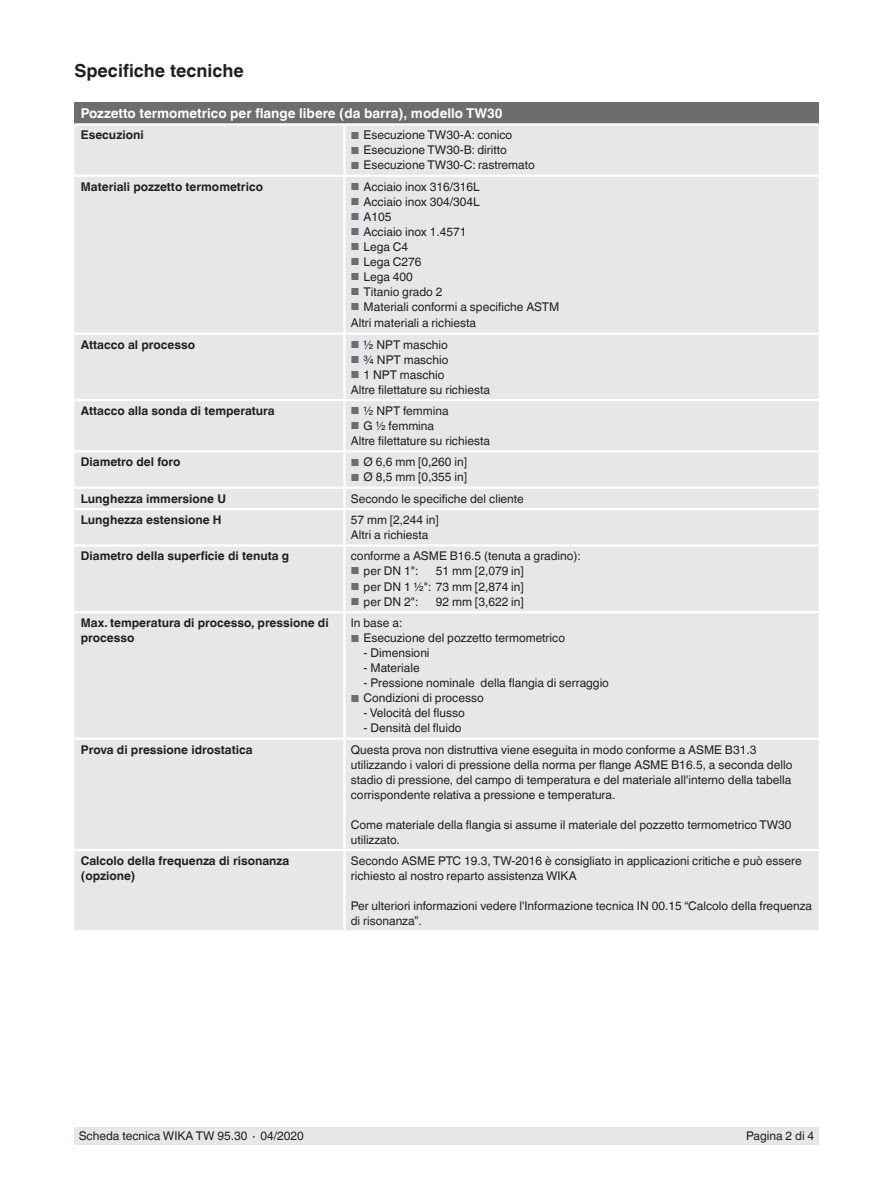
<style>
.page{position:relative;width:893px;height:1188px;background:#fff}
.page>*{position:absolute;margin:0;border:0;box-sizing:border-box;transform-origin:0 0}
.t1{font:700 18px "Helvetica World";color:#231f20}
.t2{font:700 13.5px "Helvetica World";color:#fff}
.t3{font:12px/15px "Helvetica World";color:#231f20}
.t4{font:700 12px/15px "Helvetica World";color:#231f20}
.s1{font-size:10.2px;color:#6c6d70}
</style>
<div class="page">
<div style="left:74px;top:1128px;width:745px;height:17px;background:#e6e7e9"></div>
<div style="left:74px;top:102px;width:745px;height:22px;background:#6c6d70"></div>
<div style="left:74px;top:126px;width:745px;height:804px;background:#e6e7e9"></div>
<hr style="left:74px;top:123px;width:270px;height:3px;background:#fff">
<hr style="left:344px;top:123px;width:475px;height:3px;background:#fff">
<hr style="left:343px;top:126px;width:3px;height:49px;background:#fff">
<hr style="left:74px;top:175px;width:270px;height:2px;background:#fff">
<hr style="left:344px;top:175px;width:475px;height:2px;background:#fff">
<hr style="left:343px;top:177px;width:3px;height:156px;background:#fff">
<hr style="left:74px;top:333px;width:270px;height:2px;background:#fff">
<hr style="left:344px;top:333px;width:475px;height:2px;background:#fff">
<hr style="left:343px;top:335px;width:3px;height:64px;background:#fff">
<hr style="left:74px;top:399px;width:270px;height:2px;background:#fff">
<hr style="left:344px;top:399px;width:475px;height:2px;background:#fff">
<hr style="left:343px;top:401px;width:3px;height:49px;background:#fff">
<hr style="left:74px;top:450px;width:270px;height:2px;background:#fff">
<hr style="left:344px;top:450px;width:475px;height:2px;background:#fff">
<hr style="left:343px;top:452px;width:3px;height:35px;background:#fff">
<hr style="left:74px;top:487px;width:270px;height:2px;background:#fff">
<hr style="left:344px;top:487px;width:475px;height:2px;background:#fff">
<hr style="left:343px;top:489px;width:3px;height:19px;background:#fff">
<hr style="left:74px;top:508px;width:270px;height:2px;background:#fff">
<hr style="left:344px;top:508px;width:475px;height:2px;background:#fff">
<hr style="left:343px;top:510px;width:3px;height:34px;background:#fff">
<hr style="left:74px;top:544px;width:270px;height:3px;background:#fff">
<hr style="left:344px;top:544px;width:475px;height:3px;background:#fff">
<hr style="left:343px;top:547px;width:3px;height:64px;background:#fff">
<hr style="left:74px;top:611px;width:270px;height:2px;background:#fff">
<hr style="left:344px;top:611px;width:475px;height:2px;background:#fff">
<hr style="left:343px;top:613px;width:3px;height:125px;background:#fff">
<hr style="left:74px;top:738px;width:270px;height:2px;background:#fff">
<hr style="left:344px;top:738px;width:475px;height:2px;background:#fff">
<hr style="left:343px;top:740px;width:3px;height:109px;background:#fff">
<hr style="left:74px;top:849px;width:270px;height:2px;background:#fff">
<hr style="left:344px;top:849px;width:475px;height:2px;background:#fff">
<hr style="left:343px;top:851px;width:3px;height:79px;background:#fff">
<h1 class="t1" style="left:74px;top:60px;width:171px">Specifiche tecniche</h1>
<p class="t2" style="left:81px;top:105px;width:423px">Pozzetto termometrico per flange libere (da barra), modello TW30</p>
<p class="t4" style="left:81px;top:128px;width:64px">Esecuzioni</p>
<p class="t3" style="left:351px;top:128px;width:163px"><span class="s1">■</span> Esecuzione TW30-A: conico</p>
<p class="t3" style="left:351px;top:143px;width:157px"><span class="s1">■</span> Esecuzione TW30-B: diritto</p>
<p class="t3" style="left:351px;top:158px;width:185px"><span class="s1">■</span> Esecuzione TW30-C: rastremato</p>
<p class="t4" style="left:81px;top:179px;width:184px">Materiali pozzetto termometrico</p>
<p class="t3" style="left:351px;top:179px;width:131px"><span class="s1">■</span> Acciaio inox 316/316L</p>
<p class="t3" style="left:351px;top:194px;width:131px"><span class="s1">■</span> Acciaio inox 304/304L</p>
<p class="t3" style="left:351px;top:209px;width:42px"><span class="s1">■</span> A105</p>
<p class="t3" style="left:351px;top:224px;width:117px"><span class="s1">■</span> Acciaio inox 1.4571</p>
<p class="t3" style="left:351px;top:239px;width:59px"><span class="s1">■</span> Lega C4</p>
<p class="t3" style="left:351px;top:254px;width:72px"><span class="s1">■</span> Lega C276</p>
<p class="t3" style="left:351px;top:269px;width:64px"><span class="s1">■</span> Lega 400</p>
<p class="t3" style="left:351px;top:284px;width:93px"><span class="s1">■</span> Titanio grado 2</p>
<p class="t3" style="left:351px;top:298px;width:210px;line-height:16.5px"><span class="s1">■</span> Materiali conformi a specifiche ASTM<br>Altri materiali a richiesta</p>
<p class="t4" style="left:81px;top:337px;width:116px">Attacco al processo</p>
<p class="t3" style="left:351px;top:337px;width:99px"><span class="s1">■</span> ½ NPT maschio</p>
<p class="t3" style="left:351px;top:352px;width:99px"><span class="s1">■</span> ¾ NPT maschio</p>
<p class="t3" style="left:351px;top:367px;width:141px"><span class="s1">■</span> 1 NPT maschio<br>Altre filettature su richiesta</p>
<p class="t4" style="left:81px;top:403px;width:195px">Attacco alla sonda di temperatura</p>
<p class="t3" style="left:351px;top:403px;width:99px"><span class="s1">■</span> ½ NPT femmina</p>
<p class="t3" style="left:351px;top:418px;width:141px"><span class="s1">■</span> G ½ femmina<br>Altre filettature su richiesta</p>
<p class="t4" style="left:81px;top:455px;width:101px">Diametro del foro</p>
<p class="t3" style="left:351px;top:455px;width:118px"><span class="s1">■</span> Ø 6,6 mm [0,260 in]</p>
<p class="t3" style="left:351px;top:470px;width:118px"><span class="s1">■</span> Ø 8,5 mm [0,355 in]</p>
<p class="t4" style="left:81px;top:491px;width:147px">Lunghezza immersione U</p>
<p class="t3" style="left:351px;top:491px;width:175px">Secondo le specifiche del cliente</p>
<p class="t4" style="left:81px;top:512px;width:142px">Lunghezza estensione H</p>
<p class="t3" style="left:351px;top:512px;width:90px">57 mm [2,244 in]<br>Altri a richiesta</p>
<p class="t4" style="left:81px;top:549px;width:210px">Diametro della superficie di tenuta g</p>
<p class="t3" style="left:351px;top:549px;width:232px">conforme a ASME B16.5 (tenuta a gradino):</p>
<p class="t3" style="left:351px;top:563px;width:69px"><span class="s1">■</span> per DN 1":</p>
<p class="t3" style="left:436px;top:563px;width:90px">51 mm [2,079 in]</p>
<p class="t3" style="left:351px;top:579px;width:175px"><span class="s1">■</span> per DN 1 ½": 73 mm [2,874 in]</p>
<p class="t3" style="left:351px;top:594px;width:69px"><span class="s1">■</span> per DN 2":</p>
<p class="t3" style="left:436px;top:594px;width:90px">92 mm [3,622 in]</p>
<p class="t4" style="left:81px;top:616px;width:249px">Max. temperatura di processo, pressione di processo</p>
<p class="t3" style="left:351px;top:616px;width:53px">In base a:</p>
<p class="t3" style="left:351px;top:631px;width:216px"><span class="s1">■</span> Esecuzione del pozzetto termometrico</p>
<p class="t3" style="left:364px;top:646px;width:68px">- Dimensioni</p>
<p class="t3" style="left:364px;top:661px;width:58px">- Materiale</p>
<p class="t3" style="left:364px;top:676px;width:247px">- Pressione nominale della flangia di serraggio</p>
<p class="t3" style="left:351px;top:691px;width:134px"><span class="s1">■</span> Condizioni di processo</p>
<p class="t3" style="left:364px;top:706px;width:103px">- Velocità del flusso</p>
<p class="t3" style="left:364px;top:721px;width:100px">- Densità del fluido</p>
<p class="t4" style="left:81px;top:742px;width:173px">Prova di pressione idrostatica</p>
<p class="t3" style="left:351px;top:742px;width:443px">Questa prova non distruttiva viene eseguita in modo conforme a ASME B31.3 utilizzando i valori di pressione della norma per flange ASME B16.5, a seconda dello stadio di pressione, del campo di temperatura e del materiale all'interno della tabella corrispondente relativa a pressione e temperatura.</p>
<p class="t3" style="left:351px;top:817px;width:442px">Come materiale della flangia si assume il materiale del pozzetto termometrico TW30 utilizzato.</p>
<p class="t4" style="left:81px;top:853px;width:210px">Calcolo della frequenza di risonanza (opzione)</p>
<p class="t3" style="left:351px;top:853px;width:452px">Secondo ASME PTC 19.3, TW-2016 è consigliato in applicazioni critiche e può essere richiesto al nostro reparto assistenza WIKA</p>
<p class="t3" style="left:351px;top:898px;width:463px">Per ulteriori informazioni vedere l'Informazione tecnica IN 00.15 “Calcolo della frequenza di risonanza”.</p>
<p class="t3" style="left:79px;top:1129px;width:227px">Scheda tecnica WIKA TW 95.30 ∙ 04/2020</p>
<p class="t3" style="left:746px;top:1129px;width:70px">Pagina 2 di 4</p>
</div>
